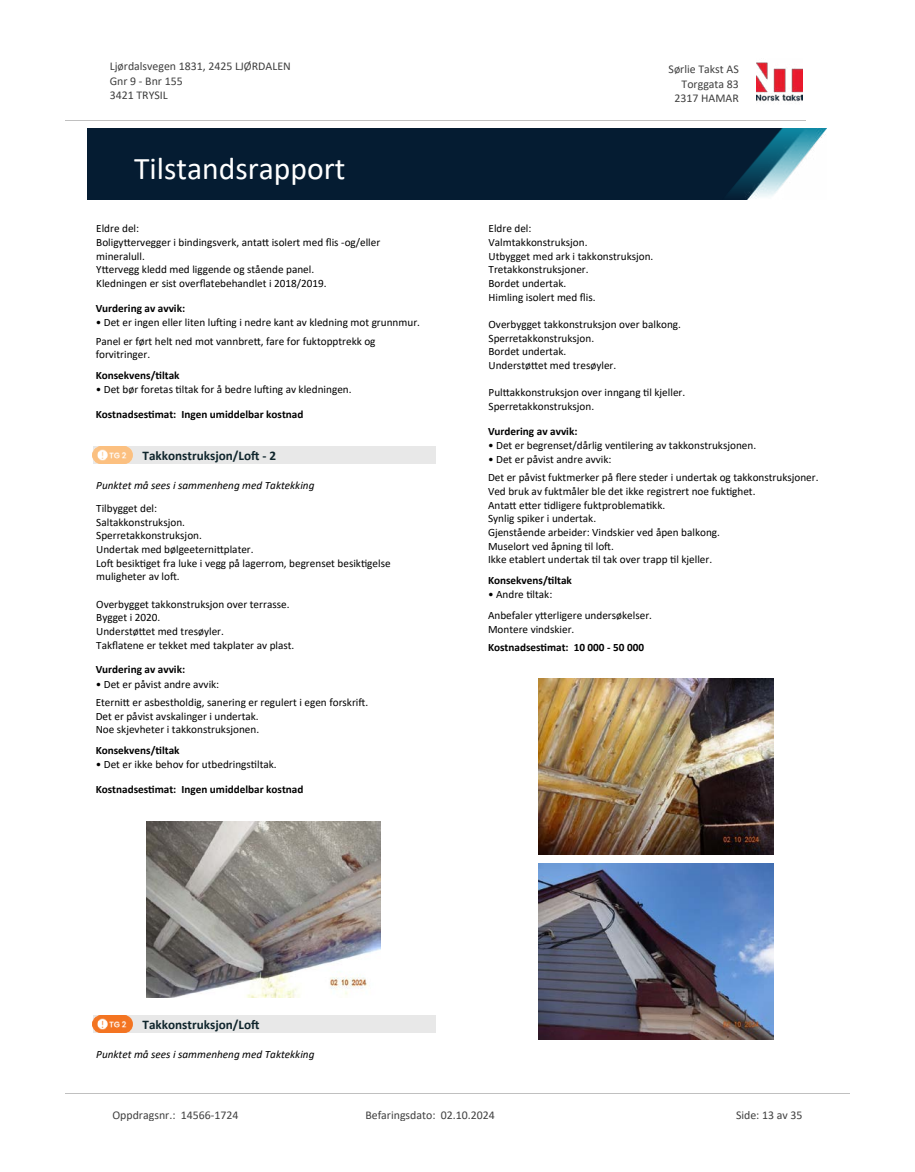
<style>
.page{position:relative;width:915px;height:1172px;background:#fff}
.page>*{position:absolute;margin:0;border:0;box-sizing:border-box;transform-origin:0 0}
.t1{font:31.65px "Calibri";color:#fff}
.t2{font:700 13.2px "Calibri";color:#0f252c}
.t3{font:11.85px/14.5px "Calibri";color:#404040}
.t4{font:11.25px/13.6px "Calibri";color:#000}
.t5{font:700 11.25px "Calibri";color:#000}
.t6{font:italic 11.25px "Calibri";color:#000}
</style>
<div class="page">
<div style="left:93px;top:447px;width:342px;height:17px;background:#e8e8e8"></div>
<img style="left:93px;top:447px;width:39px;height:17px">
<img style="left:146px;top:821px;width:234px;height:176px">
<div style="left:93px;top:1016px;width:342px;height:17px;background:#e8e8e8"></div>
<svg style="left:97px;top:1020px;width:36px;height:13px"></svg>
<img style="left:93px;top:1016px;width:39px;height:16px">
<img style="left:538px;top:679px;width:234px;height:176px">
<img style="left:538px;top:864px;width:234px;height:175px">
<img style="left:756px;top:62px;width:46px;height:40px">
<hr style="left:65px;top:120px;width:740px;height:1px;background:#c0c0c0">
<img style="left:88px;top:129px;width:738px;height:71px">
<hr style="left:65px;top:1093px;width:784px;height:1px;background:#c0c0c0">
<p class="t3" style="left:110px;top:59px;width:182px">Ljørdalsvegen 1831, 2425 LJØRDALEN<br>Gnr 9 - Bnr 155<br>3421 TRYSIL</p>
<p class="t3" style="left:668px;top:62px;width:72px">Sørlie Takst AS</p>
<p class="t3" style="left:681px;top:76px;width:59px">Torggata 83</p>
<p class="t3" style="left:674px;top:90px;width:66px">2317 HAMAR</p>
<h1 class="t1" style="left:134px;top:147px;width:213px">Tilstandsrapport</h1>
<p class="t4" style="left:96px;top:222px;width:285px">Eldre del:<br>Boligy琀琀ervegger i bindingsverk, anta琀琀 isolert med 昀氀is -og/eller mineralull.<br>Y琀琀ervegg kledd med liggende og stående panel.<br>Kledningen er sist over昀氀atebehandlet i 2018/2019.</p>
<p class="t5" style="left:96px;top:300px;width:91px">Vurdering av avvik:</p>
<p class="t4" style="left:96px;top:313px;width:326px;line-height:18.5px">• Det er ingen eller liten lu昀琀ing i nedre kant av kledning mot grunnmur.<br>Panel er ført helt ned mot vannbre琀琀, fare for fuktopptrekk og</p>
<p class="t4" style="left:96px;top:347px;width:56px">forvitringer.</p>
<p class="t5" style="left:96px;top:367px;width:85px">Konsekvens/琀椀ltak</p>
<p class="t4" style="left:96px;top:382px;width:257px">• Det bør foretas 琀椀ltak for å bedre lu昀琀ing av kledningen.</p>
<p class="t5" style="left:96px;top:407px;width:209px">Kostnadses琀椀mat: Ingen umiddelbar kostnad</p>
<p class="t2" style="left:142px;top:446px;width:135px">Takkonstruksjon/Lo昀琀 - 2</p>
<p class="t6" style="left:96px;top:478px;width:219px">Punktet må sees i sammenheng med Taktekking</p>
<p class="t4" style="left:96px;top:501px;width:296px">Tilbygget del:<br>Saltakkonstruksjon.<br>Sperretakkonstruksjon.<br>Undertak med bølgeeterni琀琀plater.<br>Lo昀琀 besik琀椀get fra luke i vegg på lagerrom, begrenset besik琀椀gelse muligheter av lo昀琀.</p>
<p class="t4" style="left:96px;top:597px;width:200px">Overbygget takkonstruksjon over terrasse.<br>Bygget i 2020.<br>Understø琀琀et med tresøyler.<br>Tak昀氀atene er tekket med takplater av plast.</p>
<p class="t5" style="left:96px;top:662px;width:91px">Vurdering av avvik:</p>
<p class="t4" style="left:96px;top:674px;width:274px;line-height:18.5px">• Det er påvist andre avvik:<br>Eterni琀琀 er asbestholdig, sanering er regulert i egen forskri昀琀.</p>
<p class="t4" style="left:96px;top:709px;width:165px">Det er påvist avskalinger i undertak.<br>Noe skjevheter i takkonstruksjonen.</p>
<p class="t5" style="left:96px;top:742px;width:85px">Konsekvens/琀椀ltak</p>
<p class="t4" style="left:96px;top:757px;width:182px">• Det er ikke behov for utbedrings琀椀ltak.</p>
<p class="t5" style="left:96px;top:782px;width:209px">Kostnadses琀椀mat: Ingen umiddelbar kostnad</p>
<p class="t4" style="left:488px;top:222px;width:166px">Eldre del:<br>Valmtakkonstruksjon.<br>Utbygget med ark i takkonstruksjon.<br>Tretakkonstruksjoner.<br>Bordet undertak.<br>Himling isolert med 昀氀is.</p>
<p class="t4" style="left:488px;top:317px;width:194px">Overbygget takkonstruksjon over balkong.<br>Sperretakkonstruksjon.<br>Bordet undertak.<br>Understø琀琀et med tresøyler.</p>
<p class="t4" style="left:488px;top:386px;width:198px">Pul琀琀akkonstruksjon over inngang 琀椀l kjeller.<br>Sperretakkonstruksjon.</p>
<p class="t5" style="left:488px;top:423px;width:91px">Vurdering av avvik:</p>
<p class="t4" style="left:488px;top:438px;width:269px">• Det er begrenset/dårlig ven琀椀lering av takkonstruksjonen.</p>
<p class="t4" style="left:488px;top:450px;width:332px;line-height:18.5px">• Det er påvist andre avvik:<br>Det er påvist fuktmerker på 昀氀ere steder i undertak og takkonstruksjoner.</p>
<p class="t4" style="left:488px;top:484px;width:269px">Ved bruk av fuktmåler ble det ikke registrert noe fuk琀椀ghet.<br>Anta琀琀 e琀琀er 琀椀dligere fuktproblema琀椀kk.<br>Synlig spiker i undertak.<br>Gjenstående arbeider: Vindskier ved åpen balkong.<br>Muselort ved åpning 琀椀l lo昀琀.<br>Ikke etablert undertak 琀椀l tak over trapp 琀椀l kjeller.</p>
<p class="t5" style="left:488px;top:572px;width:85px">Konsekvens/琀椀ltak</p>
<p class="t4" style="left:488px;top:583px;width:165px;line-height:21px">• Andre 琀椀ltak:<br>Anbefaler y琀琀erligere undersøkelser.</p>
<p class="t4" style="left:488px;top:622px;width:88px">Montere vindskier.</p>
<p class="t5" style="left:488px;top:639px;width:157px">Kostnadses琀椀mat: 10 000 - 50 000</p>
<p class="t2" style="left:142px;top:1015px;width:118px">Takkonstruksjon/Lo昀琀</p>
<p class="t6" style="left:96px;top:1046px;width:219px">Punktet må sees i sammenheng med Taktekking</p>
<p class="t3" style="left:112px;top:1107px;width:127px">Oppdragsnr.: 14566-1724</p>
<p class="t3" style="left:365px;top:1107px;width:131px">Befaringsdato: 02.10.2024</p>
<p class="t3" style="left:735px;top:1107px;width:68px">Side: 13 av 35</p>
</div>
